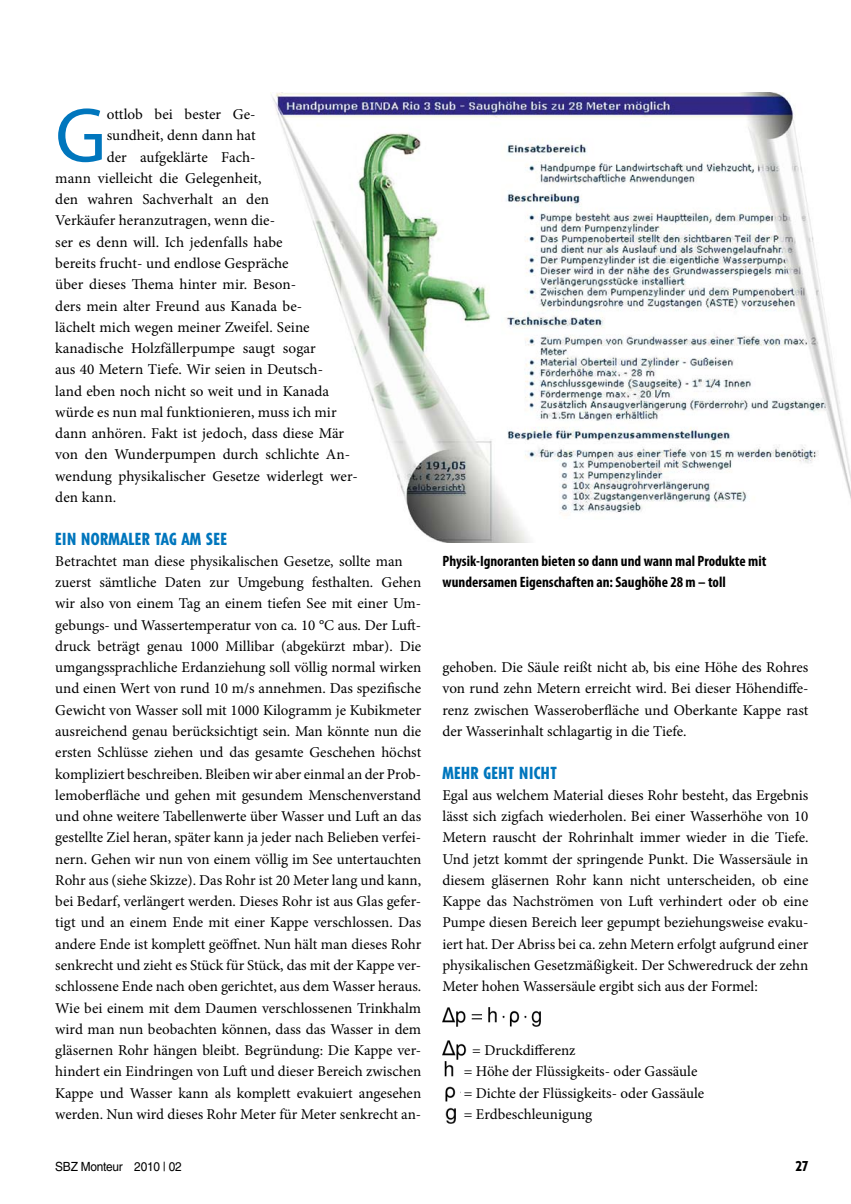
<style>
.page{position:relative;width:851px;height:1204px;background:#fff}
.page>*{position:absolute;margin:0;border:0;box-sizing:border-box;transform-origin:0 0}
.t1{font:78.15px "Myriad Pro";color:#0076bd}
.t2{font:800 condensed 16.5px "Tempo Std";letter-spacing:.03em;color:#0076bd}
.t3{font:15px/21.3px "Minion Pro";color:#000}
.t4{font:700 condensed 15px/21.3px "Myriad Pro";color:#000}
.t5{font:800 condensed 13.5px "Tempo Std";color:#000}
.t6{font:12.6px "Helvetica LT Std";letter-spacing:-.02em;color:#000;scale:.94 1}
</style>
<div class="page">
<img style="left:272px;top:93px;width:578px;height:449px">
<img style="left:442px;top:1007px;width:98px;height:19px">
<img style="left:442px;top:1040px;width:25px;height:19px">
<img style="left:444px;top:1061px;width:10px;height:16px">
<img style="left:445px;top:1086px;width:11px;height:15px">
<img style="left:445px;top:1107px;width:10px;height:16px">
<h1 class="t1" style="left:55px;top:87px;width:52px">G</h1>
<p class="t3" style="left:107px;top:104px;width:150px">ottlob bei bester Ge-</p>
<p class="t3" style="left:107px;top:125px;width:150px">sundheit, denn dann hat</p>
<p class="t3" style="left:107px;top:146px;width:150px">der aufgeklärte Fach-</p>
<p class="t3" style="left:55px;top:167px;width:208px">mann vielleicht die Gelegenheit,</p>
<p class="t3" style="left:55px;top:189px;width:215px">den wahren Sachverhalt an den</p>
<p class="t3" style="left:55px;top:210px;width:221px">Verkäufer heranzutragen, wenn die-</p>
<p class="t3" style="left:55px;top:231px;width:229px">ser es denn will. Ich jedenfalls habe</p>
<p class="t3" style="left:55px;top:253px;width:235px">bereits frucht- und endlose Gespräche</p>
<p class="t3" style="left:55px;top:274px;width:242px">über dieses Thema hinter mir. Beson-</p>
<p class="t3" style="left:55px;top:295px;width:248px">ders mein alter Freund aus Kanada be-</p>
<p class="t3" style="left:55px;top:316px;width:256px">lächelt mich wegen meiner Zweifel. Seine</p>
<p class="t3" style="left:55px;top:338px;width:262px">kanadische Holzfällerpumpe saugt sogar</p>
<p class="t3" style="left:55px;top:359px;width:269px">aus 40 Metern Tiefe. Wir seien in Deutsch-</p>
<p class="t3" style="left:55px;top:380px;width:275px">land eben noch nicht so weit und in Kanada</p>
<p class="t3" style="left:55px;top:401px;width:283px">würde es nun mal funktionieren, muss ich mir</p>
<p class="t3" style="left:55px;top:423px;width:290px">dann anhören. Fakt ist jedoch, dass diese Mär</p>
<p class="t3" style="left:55px;top:444px;width:296px">von den Wunderpumpen durch schlichte An-</p>
<p class="t3" style="left:55px;top:465px;width:304px">wendung physikalischer Gesetze widerlegt wer-</p>
<p class="t3" style="left:55px;top:486px;width:62px">den kann.</p>
<p class="t2" style="left:55px;top:528px;width:166px">EIN NORMALER TAG AM SEE</p>
<p class="t3" style="left:55px;top:550px;width:367px">Betrachtet man diese physikalischen Gesetze, sollte man zuerst sämtliche Daten zur Umgebung festhalten. Gehen wir also von einem Tag an einem tiefen See mit einer Um&shy;gebungs- und Wassertemperatur von ca. 10 °C aus. Der Luft&shy;druck beträgt genau 1000 Millibar (abgekürzt mbar). Die umgangssprachliche Erdanziehung soll völlig normal wirken und einen Wert von rund 10 m/s annehmen. Das spezifische Gewicht von Wasser soll mit 1000 Kilogramm je Kubikmeter ausreichend genau berücksichtigt sein. Man könnte nun die ersten Schlüsse ziehen und das gesamte Geschehen höchst kompliziert beschreiben. Bleiben wir aber einmal an der Prob&shy;lemoberfläche und gehen mit gesundem Menschenverstand und ohne weitere Tabellenwerte über Wasser und Luft an das gestellte Ziel heran, später kann ja jeder nach Belieben verfei&shy;nern. Gehen wir nun von einem völlig im See untertauchten Rohr aus (siehe Skizze). Das Rohr ist 20 Meter lang und kann, bei Bedarf, verlängert werden. Dieses Rohr ist aus Glas gefer&shy;tigt und an einem Ende mit einer Kappe verschlossen. Das andere Ende ist komplett geöffnet. Nun hält man dieses Rohr senkrecht und zieht es Stück für Stück, das mit der Kappe ver&shy;schlossene Ende nach oben gerichtet, aus dem Wasser heraus.<br>Wie bei einem mit dem Daumen verschlossenen Trinkhalm wird man nun beobachten können, dass das Wasser in dem gläsernen Rohr hängen bleibt. Begründung: Die Kappe ver&shy;hindert ein Eindringen von Luft und dieser Bereich zwischen Kappe und Wasser kann als komplett evakuiert angesehen werden. Nun wird dieses Rohr Meter für Meter senkrecht an-</p>
<p class="t4" style="left:442px;top:550px;width:325px">Physik-Ignoranten bieten so dann und wann mal Produkte mit wundersamen Eigenschaften an: Saughöhe 28 m – toll</p>
<p class="t3" style="left:442px;top:656px;width:367px;text-align:justify">gehoben. Die Säule reißt nicht ab, bis eine Höhe des Rohres von rund zehn Metern erreicht wird. Bei dieser Höhendiffe&shy;renz zwischen Wasseroberfläche und Oberkante Kappe rast der Wasserinhalt schlagartig in die Tiefe.</p>
<p class="t2" style="left:442px;top:762px;width:114px">MEHR GEHT NICHT</p>
<p class="t3" style="left:442px;top:784px;width:367px;text-align:justify">Egal aus welchem Material dieses Rohr besteht, das Ergebnis lässt sich zigfach wiederholen. Bei einer Wasserhöhe von 10<br>Metern rauscht der Rohrinhalt immer wieder in die Tiefe.<br>Und jetzt kommt der springende Punkt. Die Wassersäule in diesem gläsernen Rohr kann nicht unterscheiden, ob eine Kappe das Nachströmen von Luft verhindert oder ob eine Pumpe diesen Bereich leer gepumpt beziehungsweise evaku&shy;iert hat. Der Abriss bei ca. zehn Metern erfolgt aufgrund einer physikalischen Gesetzmäßigkeit. Der Schweredruck der zehn Meter hohen Wassersäule ergibt sich aus der Formel:</p>
<p class="t3" style="left:463px;top:1039px;width:242px;text-indent:8px">= Druckdifferenz<br>= Höhe der Flüssigkeits- oder Gassäule = Dichte der Flüssigkeits- oder Gassäule = Erdbeschleunigung</p>
<p class="t6" style="left:55px;top:1158px;width:136px">SBZ Monteur 2010 | 02</p>
<p class="t5" style="left:795px;top:1157px;width:14px">27</p>
</div>
